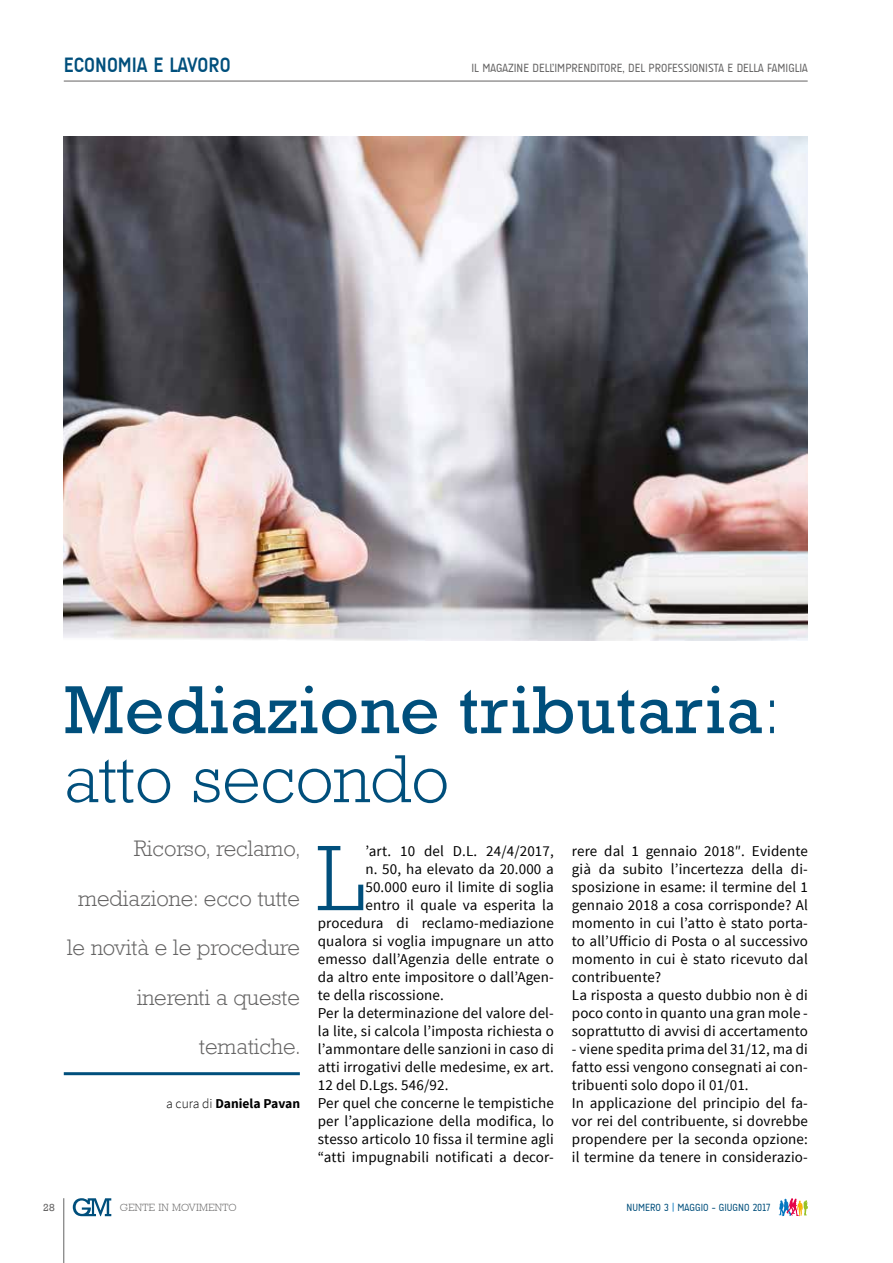
<style>
.page{position:relative;width:893px;height:1263px;background:#fff}
.page>*{position:absolute;margin:0;border:0;box-sizing:border-box;transform-origin:0 0}
.t1{font:300 94.5px "Rockwell";color:#004f7c}
.t2{font:69px/69px "Rockwell";letter-spacing:.01em;color:#004f7c}
.t3{font:300 22.5px "Rockwell";color:#646363}
.t4{font:700 21px "A Udimat";color:#004f7c}
.t5{font:15px/18px "Source Sans Pro";letter-spacing:.01em;color:#000}
.t6{font:700 13.5px "Source Sans Pro";color:#000}
.t7{font:12px "A Udimat";color:#646363}
.t8{font:10.5px "A Udimat";color:#004f7c}
.t9{font:300 10.5px "Rockwell";letter-spacing:.02em;color:#646363}
.t10{font:10.5px "Rockwell";color:#646363}
.s1{font-weight:300}
.s2{font-weight:700;color:#0075bf}
</style>
<div class="page">
<hr style="left:64px;top:81px;width:744px;height:1px;background:#646363">
<hr style="left:64px;top:1198px;width:1px;height:65px;background:#646363">
<svg style="left:73px;top:1198px;width:38px;height:18px"></svg>
<svg style="left:779px;top:1198px;width:29px;height:18px"></svg>
<hr style="left:64px;top:1072px;width:236px;height:3px;background:#004f7c">
<img style="left:64px;top:136px;width:744px;height:504px">
<h3 class="t4" style="left:64px;top:53px;width:168px">ECONOMIA E LAVORO</h3>
<p class="t7" style="left:471px;top:61px;width:338px">IL MAGAZINE DELL’IMPRENDITORE, DEL PROFESSIONISTA E DELLA FAMIGLIA</p>
<h2 class="t2" style="left:64px;top:676px;width:718px">Mediazione tributaria<span class="s1">: atto secondo</span></h2>
<h3 class="t3" style="left:134px;top:835px;width:168px">Ricorso, reclamo,</h3>
<h3 class="t3" style="left:78px;top:885px;width:223px">mediazione: ecco tutte</h3>
<h3 class="t3" style="left:67px;top:934px;width:234px">le novità e le procedure</h3>
<h3 class="t3" style="left:137px;top:984px;width:165px">inerenti a queste</h3>
<h3 class="t3" style="left:199px;top:1033px;width:103px">tematiche.</h3>
<p class="t6" style="left:166px;top:1095px;width:135px"><span class="s1">a cura di</span> Daniela Pavan</p>
<h1 class="t1" style="left:316px;top:823px;width:50px">L</h1>
<p class="t5" style="left:365px;top:842px;width:190px">’art. 10 del D.L. 24/4/2017,</p>
<p class="t5" style="left:365px;top:860px;width:190px">n. 50, ha elevato da 20.000 a</p>
<p class="t5" style="left:365px;top:878px;width:190px">50.000 euro il limite di soglia</p>
<p class="t5" style="left:365px;top:896px;width:190px">entro il quale va esperita la</p>
<p class="t5" style="left:318px;top:914px;width:238px">procedura di reclamo-mediazione</p>
<p class="t5" style="left:318px;top:932px;width:238px">qualora si voglia impugnare un atto</p>
<p class="t5" style="left:318px;top:950px;width:238px">emesso dall’Agenzia delle entrate o</p>
<p class="t5" style="left:318px;top:968px;width:238px">da altro ente impositore o dall’Agen-</p>
<p class="t5" style="left:318px;top:986px;width:128px">te della riscossione.</p>
<p class="t5" style="left:318px;top:1004px;width:238px">Per la determinazione del valore del-</p>
<p class="t5" style="left:318px;top:1022px;width:238px">la lite, si calcola l’imposta richiesta o</p>
<p class="t5" style="left:318px;top:1040px;width:238px">l’ammontare delle sanzioni in caso di</p>
<p class="t5" style="left:318px;top:1058px;width:238px">atti irrogativi delle medesime, ex art.</p>
<p class="t5" style="left:318px;top:1076px;width:132px">12 del D.Lgs. 546/92.</p>
<p class="t5" style="left:318px;top:1094px;width:238px">Per quel che concerne le tempistiche</p>
<p class="t5" style="left:318px;top:1112px;width:238px">per l’applicazione della modifica, lo</p>
<p class="t5" style="left:318px;top:1130px;width:238px">stesso articolo 10 fissa il termine agli</p>
<p class="t5" style="left:318px;top:1148px;width:238px">“atti impugnabili notificati a decor-</p>
<p class="t5" style="left:572px;top:842px;width:238px">rere dal 1 gennaio 2018″. Evidente già da subito l’incertezza della di&shy;sposizione in esame: il termine del 1 gennaio 2018 a cosa corrisponde? Al momento in cui l’atto è stato porta&shy;to all’Ufficio di Posta o al successivo momento in cui è stato ricevuto dal contribuente?<br>La risposta a questo dubbio non è di poco conto in quanto una gran mole - soprattutto di avvisi di accertamento</p>
<p class="t5" style="left:572px;top:1040px;width:238px">- viene spedita prima del 31/12, ma di fatto essi vengono consegnati ai con&shy;tribuenti solo dopo il 01/01.<br>In applicazione del principio del fa&shy;vor rei del contribuente, si dovrebbe propendere per la seconda opzione: il termine da tenere in considerazio-</p>
<p class="t10" style="left:43px;top:1201px;width:13px">28</p>
<p class="t9" style="left:120px;top:1201px;width:119px">GENTE IN MOVIMENTO</p>
<p class="t8" style="left:627px;top:1201px;width:145px">NUMERO 3 <span class="s2">|</span> MAGGIO - GIUGNO 2017</p>
</div>
